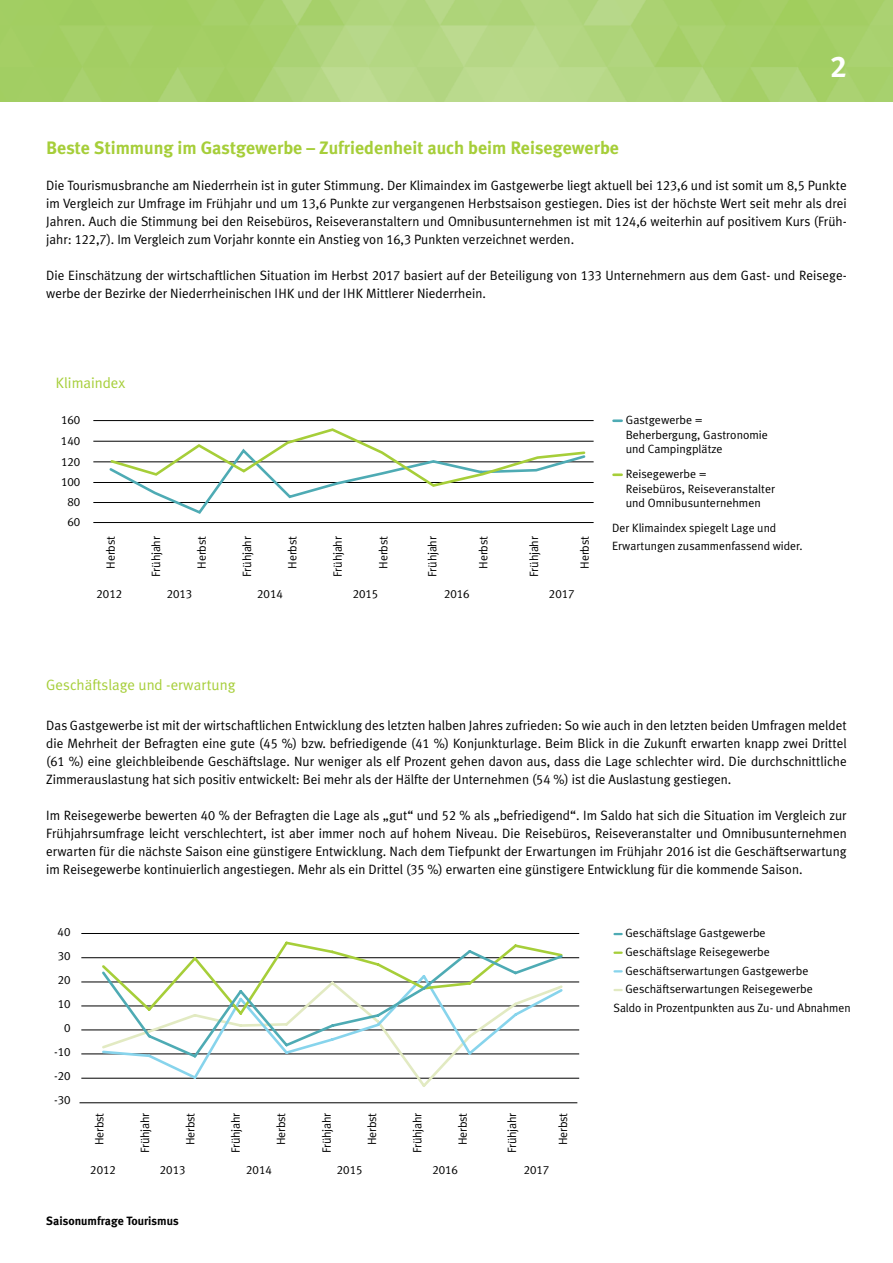
<style>
.page{position:relative;width:893px;height:1263px;background:#fff}
.page>*{position:absolute;margin:0;border:0;box-sizing:border-box;transform-origin:0 0}
.t1{font:30px "Meta Plus Bold Caps";color:#fff}
.t2{font:700 18px "Meta Plus";color:#a6ce39}
.t3{font:15px "Meta Plus Normal";color:#a6ce39}
.t4{font:13.5px/18px "Meta Plus Normal";color:#000;text-align:justify}
.t5{font:12px/14.4px "Meta Plus Normal";color:#000}
.t6{font:12px/24px "Meta Plus Normal Caps";color:#000}
.t7{font:12px "Meta Plus Normal";letter-spacing:-.02em;color:#000}
.t8{font:700 12px "Meta Plus";color:#000}
.s1{font-family:"Meta Plus Normal Caps"}
</style>
<div class="page">
<img style="left:0;top:0;width:893px;height:101px">
<svg style="left:613px;top:419px;width:9px;height:3px"></svg>
<svg style="left:613px;top:473px;width:9px;height:3px"></svg>
<svg style="left:614px;top:933px;width:8px;height:2px"></svg>
<svg style="left:614px;top:951px;width:8px;height:3px"></svg>
<svg style="left:614px;top:970px;width:8px;height:2px"></svg>
<svg style="left:614px;top:989px;width:8px;height:2px"></svg>
<hr style="left:81px;top:933px;width:498px;height:1px;background:#000">
<hr style="left:81px;top:957px;width:498px;height:1px;background:#000">
<hr style="left:81px;top:982px;width:498px;height:1px;background:#000">
<hr style="left:81px;top:1006px;width:498px;height:1px;background:#000">
<hr style="left:81px;top:1030px;width:498px;height:1px;background:#000">
<hr style="left:81px;top:1054px;width:498px;height:1px;background:#000">
<hr style="left:81px;top:1078px;width:498px;height:1px;background:#000">
<hr style="left:80px;top:1102px;width:497px;height:1px;background:#000">
<svg style="left:101px;top:1060px;width:464px;height:21px"></svg>
<svg style="left:281px;top:941px;width:252px;height:7px"></svg>
<svg style="left:100px;top:948px;width:465px;height:112px"></svg>
<hr style="left:93px;top:522px;width:501px;height:1px;background:#000">
<hr style="left:93px;top:502px;width:501px;height:1px;background:#000">
<hr style="left:93px;top:482px;width:501px;height:1px;background:#000">
<hr style="left:93px;top:462px;width:501px;height:1px;background:#000">
<hr style="left:93px;top:441px;width:501px;height:1px;background:#000">
<hr style="left:93px;top:420px;width:501px;height:1px;background:#000">
<svg style="left:107px;top:428px;width:480px;height:86px"></svg>
<h2 class="t2" style="left:46px;top:138px;width:574px">Beste Stimmung im Gastgewerbe – Zufriedenheit auch beim Reisegewerbe</h2>
<h1 class="t1" style="left:831px;top:50px;width:18px">2</h1>
<p class="t4" style="left:46px;top:176px;width:802px">Die Tourismusbranche am Niederrhein ist in guter Stimmung. Der Klimaindex im Gastgewerbe liegt aktuell bei <span class="s1">123,6</span> und ist somit um <span class="s1">8,5</span> Punkte im Vergleich zur Umfrage im Frühjahr und um <span class="s1">13,6</span> Punkte zur vergangenen Herbstsaison gestiegen. Dies ist der höchste Wert seit mehr als drei Jahren. Auch die Stimmung bei den Reisebüros, Reiseveranstaltern und Omnibusunternehmen ist mit <span class="s1">124,6</span> weiterhin auf positivem Kurs (Früh&shy;jahr: <span class="s1">122,7</span>). Im Vergleich zum Vorjahr konnte ein Anstieg von <span class="s1">16,3</span> Punkten verzeichnet werden.</p>
<p class="t4" style="left:46px;top:266px;width:800px">Die Einschätzung der wirtschaftlichen Situation im Herbst <span class="s1">2017</span> basiert auf der Beteiligung von <span class="s1">133</span> Unternehmern aus dem Gast- und Reisege&shy;werbe der Bezirke der Niederrheinischen IHK und der IHK Mittlerer Niederrhein.</p>
<p class="t3" style="left:56px;top:374px;width:71px">Klimaindex</p>
<p class="t6" style="left:61px;top:408px;width:21px">160</p>
<p class="t6" style="left:61px;top:429px;width:21px">140</p>
<p class="t6" style="left:61px;top:450px;width:21px">120</p>
<p class="t6" style="left:61px;top:470px;width:21px">100</p>
<p class="t6" style="left:67px;top:490px;width:14px">80</p>
<p class="t6" style="left:67px;top:510px;width:14px">60</p>
<p class="t7" style="left:149px;top:576px;width:42px;rotate:-90deg">Frühjahr</p>
<p class="t7" style="left:240px;top:576px;width:42px;rotate:-90deg">Frühjahr</p>
<p class="t7" style="left:331px;top:576px;width:42px;rotate:-90deg">Frühjahr</p>
<p class="t7" style="left:425px;top:576px;width:42px;rotate:-90deg">Frühjahr</p>
<p class="t7" style="left:527px;top:576px;width:42px;rotate:-90deg">Frühjahr</p>
<p class="t5" style="left:103px;top:569px;width:34px;rotate:-90deg">Herbst</p>
<p class="t5" style="left:194px;top:569px;width:34px;rotate:-90deg">Herbst</p>
<p class="t5" style="left:285px;top:569px;width:34px;rotate:-90deg">Herbst</p>
<p class="t5" style="left:376px;top:569px;width:34px;rotate:-90deg">Herbst</p>
<p class="t5" style="left:476px;top:569px;width:34px;rotate:-90deg">Herbst</p>
<p class="t5" style="left:577px;top:569px;width:34px;rotate:-90deg">Herbst</p>
<p class="t6" style="left:444px;top:581px;width:27px">2016</p>
<p class="t6" style="left:549px;top:581px;width:27px">2017</p>
<p class="t6" style="left:97px;top:581px;width:27px">2012</p>
<p class="t6" style="left:167px;top:581px;width:27px">2013</p>
<p class="t6" style="left:257px;top:581px;width:27px">2014</p>
<p class="t6" style="left:353px;top:581px;width:27px">2015</p>
<p class="t5" style="left:626px;top:413px;width:144px">Gastgewerbe =<br>Beherbergung, Gastronomie und Campingplätze</p>
<p class="t5" style="left:626px;top:467px;width:151px">Reisegewerbe =<br>Reisebüros, Reiseveranstalter und Omnibusunternehmen</p>
<p class="t5" style="left:612px;top:519px;width:192px;line-height:18px">Der Klimaindex spiegelt Lage und<br>Erwartungen zusammenfassend wider.</p>
<p class="t3" style="left:46px;top:676px;width:191px">Geschäftslage und -erwartung</p>
<p class="t4" style="left:46px;top:716px;width:802px">Das Gastgewerbe ist mit der wirtschaftlichen Entwicklung des letzten halben Jahres zufrieden: So wie auch in den letzten beiden Umfragen meldet die Mehrheit der Befragten eine gute (<span class="s1">45</span> %) bzw. befriedigende (<span class="s1">41</span> %) Konjunkturlage. Beim Blick in die Zukunft erwarten knapp zwei Drittel (<span class="s1">61</span> %) eine gleichbleibende Geschäftslage. Nur weniger als elf Prozent gehen davon aus, dass die Lage schlechter wird. Die durchschnittliche Zimmerauslastung hat sich positiv entwickelt: Bei mehr als der Hälfte der Unternehmen (<span class="s1">54</span> %) ist die Auslastung gestiegen.</p>
<p class="t4" style="left:46px;top:806px;width:802px">Im Reisegewerbe bewerten <span class="s1">40</span> % der Befragten die Lage als „gut“ und <span class="s1">52</span> % als „befriedigend“. Im Saldo hat sich die Situation im Vergleich zur Frühjahrsumfrage leicht verschlechtert, ist aber immer noch auf hohem Niveau. Die Reisebüros, Reiseveranstalter und Omnibusunternehmen erwarten für die nächste Saison eine günstigere Entwicklung. Nach dem Tiefpunkt der Erwartungen im Frühjahr <span class="s1">2016</span> ist die Geschäftserwartung im Reisegewerbe kontinuierlich angestiegen. Mehr als ein Drittel (<span class="s1">35</span> %) erwarten eine günstigere Entwicklung für die kommende Saison.</p>
<p class="t6" style="left:58px;top:920px;width:14px">40</p>
<p class="t6" style="left:58px;top:943px;width:14px">30</p>
<p class="t6" style="left:58px;top:967px;width:14px">20</p>
<p class="t6" style="left:58px;top:992px;width:14px">10</p>
<p class="t6" style="left:64px;top:1016px;width:8px">0</p>
<p class="t6" style="left:54px;top:1040px;width:18px">-10</p>
<p class="t6" style="left:54px;top:1064px;width:18px">-20 -30</p>
<p class="t7" style="left:138px;top:1153px;width:42px;rotate:-90deg">Frühjahr</p>
<p class="t7" style="left:229px;top:1153px;width:42px;rotate:-90deg">Frühjahr</p>
<p class="t7" style="left:320px;top:1153px;width:42px;rotate:-90deg">Frühjahr</p>
<p class="t7" style="left:410px;top:1153px;width:42px;rotate:-90deg">Frühjahr</p>
<p class="t7" style="left:505px;top:1153px;width:42px;rotate:-90deg">Frühjahr</p>
<p class="t5" style="left:92px;top:1145px;width:34px;rotate:-90deg">Herbst</p>
<p class="t5" style="left:183px;top:1145px;width:34px;rotate:-90deg">Herbst</p>
<p class="t5" style="left:274px;top:1145px;width:34px;rotate:-90deg">Herbst</p>
<p class="t5" style="left:365px;top:1145px;width:34px;rotate:-90deg">Herbst</p>
<p class="t5" style="left:455px;top:1145px;width:34px;rotate:-90deg">Herbst</p>
<p class="t5" style="left:555px;top:1145px;width:34px;rotate:-90deg">Herbst</p>
<p class="t6" style="left:524px;top:1158px;width:27px">2017</p>
<p class="t6" style="left:90px;top:1158px;width:27px">2012</p>
<p class="t6" style="left:160px;top:1158px;width:27px">2013</p>
<p class="t6" style="left:246px;top:1158px;width:27px">2014</p>
<p class="t6" style="left:337px;top:1158px;width:27px">2015</p>
<p class="t6" style="left:432px;top:1158px;width:27px">2016</p>
<p class="t8" style="left:46px;top:1213px;width:134px">Saisonumfrage Tourismus</p>
<p class="t5" style="left:625px;top:926px;width:142px">Geschäftslage Gastgewerbe</p>
<p class="t5" style="left:625px;top:944px;width:146px">Geschäftslage Reisegewerbe</p>
<p class="t5" style="left:625px;top:963px;width:185px">Geschäftserwartungen Gastgewerbe</p>
<p class="t5" style="left:625px;top:982px;width:189px">Geschäftserwartungen Reisegewerbe</p>
<p class="t5" style="left:613px;top:1000px;width:239px">Saldo in Prozentpunkten aus Zu- und Abnahmen</p>
</div>
